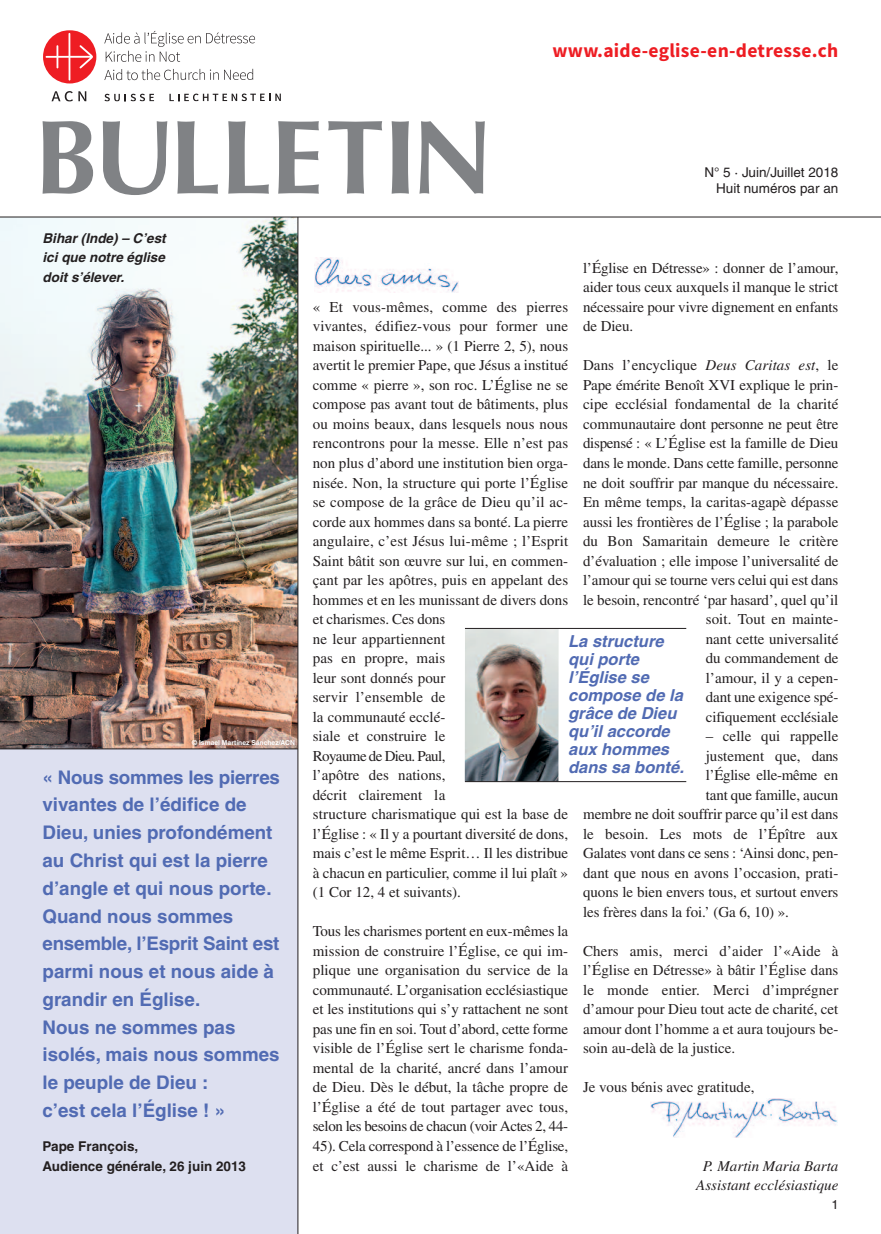
<style>
.page{position:relative;width:881px;height:1234px;background:#fff}
.page>*{position:absolute;margin:0;border:0;box-sizing:border-box;transform-origin:0 0}
.t1{font:700 19.5px "Source Sans Pro";letter-spacing:.015em;color:#ee1d23}
.t2{font:700 18.75px/27.8px "Helvetica";color:#516bb3}
.t3{font:italic 700 16.5px/18px "Helvetica";color:#516bb3}
.t4{font:15px/19.5px "Times";color:#231f20;text-align:justify}
.t5{font:italic 15px/19.5px "Times";color:#231f20;text-align:center}
.t6{font:15px "Times";letter-spacing:-.02em;color:#231f20}
.t7{font:italic 700 13.5px/19.5px "Helvetica";color:#231f20;text-align:justify}
.t8{font:700 13.5px/19.5px "Helvetica";color:#231f20}
.t9{font:13.5px/16.5px "Helvetica";color:#231f20;text-align:right}
.t10{font:12.75px "Helvetica";color:#231f20}
.t11{font:700 6.75px "Helvetica";color:#fff}
.s1{font-style:italic}
</style>
<div class="page">
<img style="left:314px;top:257px;width:144px;height:35px">
<div style="left:0;top:748px;width:298px;height:485px;background:#dde0f0"></div>
<img style="left:650px;top:1098px;width:186px;height:38px">
<img style="left:0;top:217px;width:297px;height:531px">
<hr style="left:0;top:216px;width:880px;height:1px;background:#231f20">
<hr style="left:297px;top:217px;width:1px;height:1016px;background:#231f20">
<hr style="left:0;top:748px;width:298px;height:1px;background:#231f20">
<img style="left:464px;top:629px;width:94px;height:152px">
<hr style="left:465px;top:628px;width:221px;height:1px;background:#231f20">
<hr style="left:465px;top:781px;width:221px;height:1px;background:#231f20">
<div style="left:43px;top:30px;width:53px;height:53px;background:#ee1d23;border-radius:50%"></div>
<svg style="left:46px;top:33px;width:47px;height:47px"></svg>
<svg style="left:51px;top:91px;width:35px;height:11px"></svg>
<svg style="left:104px;top:31px;width:151px;height:31px"></svg>
<svg style="left:104px;top:69px;width:149px;height:11px"></svg>
<svg style="left:104px;top:94px;width:50px;height:7px"></svg>
<svg style="left:169px;top:93px;width:112px;height:8px"></svg>
<svg style="left:419px;top:121px;width:65px;height:73px"></svg>
<svg style="left:391px;top:121px;width:18px;height:73px"></svg>
<svg style="left:328px;top:121px;width:54px;height:73px"></svg>
<svg style="left:278px;top:121px;width:41px;height:73px"></svg>
<svg style="left:228px;top:121px;width:41px;height:73px"></svg>
<svg style="left:177px;top:121px;width:41px;height:73px"></svg>
<svg style="left:103px;top:121px;width:64px;height:74px"></svg>
<svg style="left:43px;top:121px;width:50px;height:73px"></svg>
<h1 class="t1" style="left:552px;top:43px;width:287px">www.aide-eglise-en-detresse.ch</h1>
<p class="t7" style="left:43px;top:229px;width:125px">Bihar (Inde) – C’est ici que notre église doit s’élever.</p>
<p class="t11" style="left:192px;top:740px;width:104px">© Ismael Martínez Sánchez/ACN</p>
<p class="t2" style="left:43px;top:764px;width:239px">« Nous sommes les pierres vivantes de l’édifice de<br>Dieu, unies profondément au Christ qui est la pierre d’angle et qui nous porte.<br>Quand nous sommes ensemble, l’Esprit Saint est parmi nous et nous aide à grandir en Église.<br>Nous ne sommes pas isolés, mais nous sommes le peuple de Dieu :<br>c’est cela l’Église ! »</p>
<p class="t8" style="left:43px;top:1137px;width:205px">Pape François,<br>Audience générale, 26 juin 2013</p>
<p class="t9" style="left:704px;top:165px;width:135px">N° 5 · Juin/Juillet 2018<br>Huit numéros par an</p>
<p class="t4" style="left:583px;top:259px;width:257px">l’Église en Détresse» : donner de l’amour, aider tous ceux auxquels il manque le strict nécessaire pour vivre dignement en enfants de Dieu.</p>
<p class="t4" style="left:583px;top:357px;width:257px;text-align:right">Dans l’encyclique <span class="s1">Deus Caritas est</span>, le Pape émérite Benoît XVI explique le prin&shy;cipe ecclésial fondamental de la charité communautaire dont personne ne peut être dispensé : « L’Église est la famille de Dieu dans le monde. Dans cette famille, personne ne doit souffrir par manque du nécessaire.<br>En même temps, la caritas-agapè dépasse aussi les frontières de l’Église ; la parabole du Bon Samaritain demeure le critère d’évaluation ; elle impose l’universalité de l’amour qui se tourne vers celui qui est dans le besoin, rencontré ‘par hasard’, quel qu’il soit. Tout en mainte-<br>nant cette universalité<br>du commandement de<br>l’amour, il y a cepen-<br>dant une exigence spé-<br>cifiquement ecclésiale</p>
<p class="t4" style="left:705px;top:727px;width:134px">– celle qui rappelle</p>
<p class="t4" style="left:705px;top:747px;width:134px">justement que, dans</p>
<p class="t6" style="left:705px;top:769px;width:134px">l’Église elle-même en</p>
<p class="t4" style="left:705px;top:786px;width:134px">tant que famille, aucun</p>
<p class="t4" style="left:583px;top:805px;width:257px">membre ne doit souffrir parce qu’il est dans</p>
<p class="t4" style="left:583px;top:825px;width:257px">le besoin. Les mots de l’Épître aux</p>
<p class="t4" style="left:583px;top:844px;width:257px">Galates vont dans ce sens : ‘Ainsi donc, pen-</p>
<p class="t4" style="left:583px;top:864px;width:257px">dant que nous en avons l’occasion, prati-</p>
<p class="t4" style="left:583px;top:883px;width:257px">quons le bien envers tous, et surtout envers</p>
<p class="t4" style="left:583px;top:903px;width:207px">les frères dans la foi.’ (Ga 6, 10) ».</p>
<p class="t4" style="left:583px;top:942px;width:257px">Chers amis, merci d’aider l’«Aide à l’Église en Détresse» à bâtir l’Église dans le monde entier. Merci d’imprégner d’amour pour Dieu tout acte de charité, cet amour dont l’homme a et aura toujours be&shy;soin au-delà de la justice.</p>
<p class="t4" style="left:583px;top:1078px;width:173px">Je vous bénis avec gratitude,</p>
<p class="t4" style="left:313px;top:298px;width:257px;text-align:left">« Et vous-mêmes, comme des pierres vivantes, édifiez-vous pour former une maison spirituelle... » (1 Pierre 2, 5), nous avertit le premier Pape, que Jésus a institué comme « pierre », son roc. L’Église ne se compose pas avant tout de bâtiments, plus ou moins beaux, dans lesquels nous nous rencontrons pour la messe. Elle n’est pas non plus d’abord une institution bien orga&shy;nisée. Non, la structure qui porte l’Église se compose de la grâce de Dieu qu’il ac&shy;corde aux hommes dans sa bonté. La pierre angulaire, c’est Jésus lui-même ; l’Esprit Saint bâtit son œuvre sur lui, en commen&shy;çant par les apôtres, puis en appelant des hommes et en les munissant de divers dons et charismes. Ces dons<br>ne leur appartiennent<br>pas en propre, mais<br>leur sont donnés pour<br>servir l’ensemble de<br>la communauté ecclé-<br>siale et construire le<br>Royaume de Dieu. Paul,<br>l’apôtre des nations,<br>décrit clairement la<br>structure charismatique qui est la base de l’Église : « Il y a pourtant diversité de dons, mais c’est le même Esprit… Il les distribue à chacun en particulier, comme il lui plaît » (1 Cor 12, 4 et suivants).</p>
<p class="t4" style="left:313px;top:922px;width:257px">Tous les charismes portent en eux-mêmes la mission de construire l’Église, ce qui im&shy;plique une organisation du service de la communauté. L’organisation ecclésiastique et les institutions qui s’y rattachent ne sont pas une fin en soi. Tout d’abord, cette forme visible de l’Église sert le charisme fonda&shy;mental de la charité, ancré dans l’amour de Dieu. Dès le début, la tâche propre de l’Église a été de tout partager avec tous, selon les besoins de chacun (voir Actes 2, 44- 45). Cela correspond à l’essence de l’Église, et c’est aussi le charisme de l’«Aide à</p>
<p class="t3" style="left:568px;top:633px;width:117px">La structure qui porte l’Église se compose de la grâce de Dieu qu’il accorde aux hommes dans sa bonté.</p>
<p class="t5" style="left:696px;top:1156px;width:144px">P. Martin Maria Barta<br>Assistant ecclésiastique</p>
<p class="t10" style="left:831px;top:1199px;width:9px">1</p>
</div>
